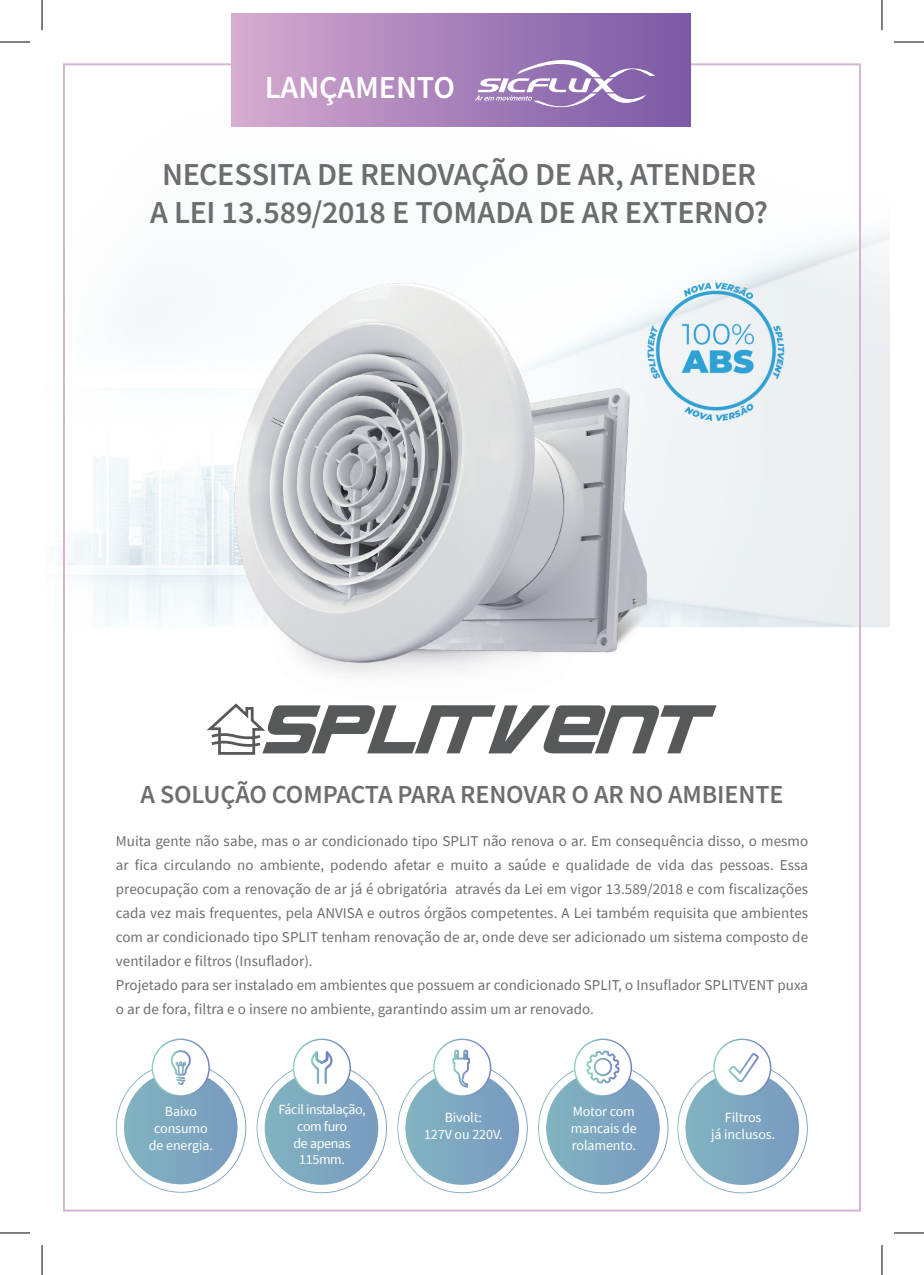
<style>
.page{position:relative;width:924px;height:1275px;background:#fff}
.page>*{position:absolute;margin:0;border:0;box-sizing:border-box;transform-origin:0 0}
.t1{font:600 32px "Source Sans Pro";letter-spacing:-.01em;color:#6c6d70}
.t2{font:600 32px "Source Sans Pro";letter-spacing:-.005em;color:#fff}
.t3{font:600 26px "Source Sans Pro";letter-spacing:-.005em;color:#6c6d70}
.t4{font:15px/24px "Source Sans Pro";letter-spacing:.005em;color:#6c6d70;text-align:justify}
.t5{font:14px "Source Sans Pro";letter-spacing:-.005em;color:#fff}
.t6{font:14px "Source Sans Pro";letter-spacing:-.025em;color:#fff}
</style>
<div class="page">
<img style="left:63px;top:14px;width:826px;height:1244px">
<div style="left:231px;top:14px;width:459px;height:113px;background:linear-gradient(to right,#d5aacf,#7957a4)"></div>
<svg style="left:293px;top:1039px;width:57px;height:57px"></svg>
<svg style="left:256px;top:1051px;width:131px;height:142px"></svg>
<svg style="left:433px;top:1039px;width:57px;height:57px"></svg>
<svg style="left:397px;top:1048px;width:130px;height:145px"></svg>
<svg style="left:538px;top:1030px;width:130px;height:163px"></svg>
<svg style="left:713px;top:1039px;width:57px;height:57px"></svg>
<svg style="left:677px;top:1051px;width:130px;height:142px"></svg>
<svg style="left:152px;top:1039px;width:57px;height:57px"></svg>
<svg style="left:116px;top:1050px;width:130px;height:142px"></svg>
<svg style="left:474px;top:60px;width:181px;height:47px;background:#a68abf"></svg>
<svg style="left:42px;top:42px;width:839px;height:1px"></svg>
<svg style="left:206px;top:702px;width:510px;height:54px"></svg>
<hr style="left:880px;top:0;width:2px;height:30px;background:#fff">
<hr style="left:880px;top:1245px;width:2px;height:30px;background:#fff">
<hr style="left:0;top:42px;width:30px;height:1px;background:#000">
<hr style="left:893px;top:42px;width:30px;height:1px;background:#000">
<hr style="left:0;top:1232px;width:30px;height:1px;background:#000">
<hr style="left:893px;top:1232px;width:30px;height:1px;background:#000">
<hr style="left:42px;top:0;width:1px;height:30px;background:#000">
<hr style="left:42px;top:1245px;width:1px;height:30px;background:#000">
<hr style="left:881px;top:0;width:1px;height:30px;background:#000">
<hr style="left:881px;top:1245px;width:1px;height:30px;background:#000">
<p class="t2" style="left:264px;top:67px;width:192px">LANÇAMENTO</p>
<p class="t1" style="left:162px;top:153px;width:595px">NECESSITA DE RENOVAÇÃO DE AR, ATENDER</p>
<p class="t1" style="left:150px;top:192px;width:619px">A LEI 13.589/2018 E TOMADA DE AR EXTERNO?</p>
<p class="t3" style="left:140px;top:777px;width:644px">A SOLUÇÃO COMPACTA PARA RENOVAR O AR NO AMBIENTE</p>
<p class="t4" style="left:116px;top:828px;width:693px">Muita gente não sabe, mas o ar condicionado tipo SPLIT não renova o ar. Em consequência disso, o mesmo ar fica circulando no ambiente, podendo afetar e muito a saúde e qualidade de vida das pessoas. Essa preocupação com a renovação de ar já é obrigatória através da Lei em vigor 13.589/2018 e com fiscalizações cada vez mais frequentes, pela ANVISA e outros órgãos competentes. A Lei também requisita que ambientes com ar condicionado tipo SPLIT tenham renovação de ar, onde deve ser adicionado um sistema composto de ventilador e filtros (Insuflador).</p>
<p class="t4" style="left:116px;top:972px;width:693px">Projetado para ser instalado em ambientes que possuem ar condicionado SPLIT, o Insuflador SPLITVENT puxa o ar de fora, filtra e o insere no ambiente, garantindo assim um ar renovado.</p>
<p class="t5" style="left:165px;top:1103px;width:34px">Baixo</p>
<p class="t5" style="left:154px;top:1119px;width:55px">consumo</p>
<p class="t5" style="left:149px;top:1136px;width:66px">de energia.</p>
<p class="t6" style="left:278px;top:1100px;width:89px">Fácil instalação,</p>
<p class="t5" style="left:297px;top:1117px;width:51px">com furo</p>
<p class="t6" style="left:293px;top:1134px;width:59px">de apenas</p>
<p class="t5" style="left:299px;top:1150px;width:47px">115mm.</p>
<p class="t5" style="left:444px;top:1108px;width:39px">Bivolt:</p>
<p class="t5" style="left:424px;top:1125px;width:80px">127V ou 220V.</p>
<p class="t5" style="left:572px;top:1103px;width:64px">Motor com</p>
<p class="t5" style="left:570px;top:1119px;width:67px">mancais de</p>
<p class="t5" style="left:571px;top:1136px;width:65px">rolamento.</p>
<p class="t5" style="left:724px;top:1108px;width:38px">Filtros</p>
<p class="t5" style="left:710px;top:1125px;width:66px">já inclusos.</p>
</div>
